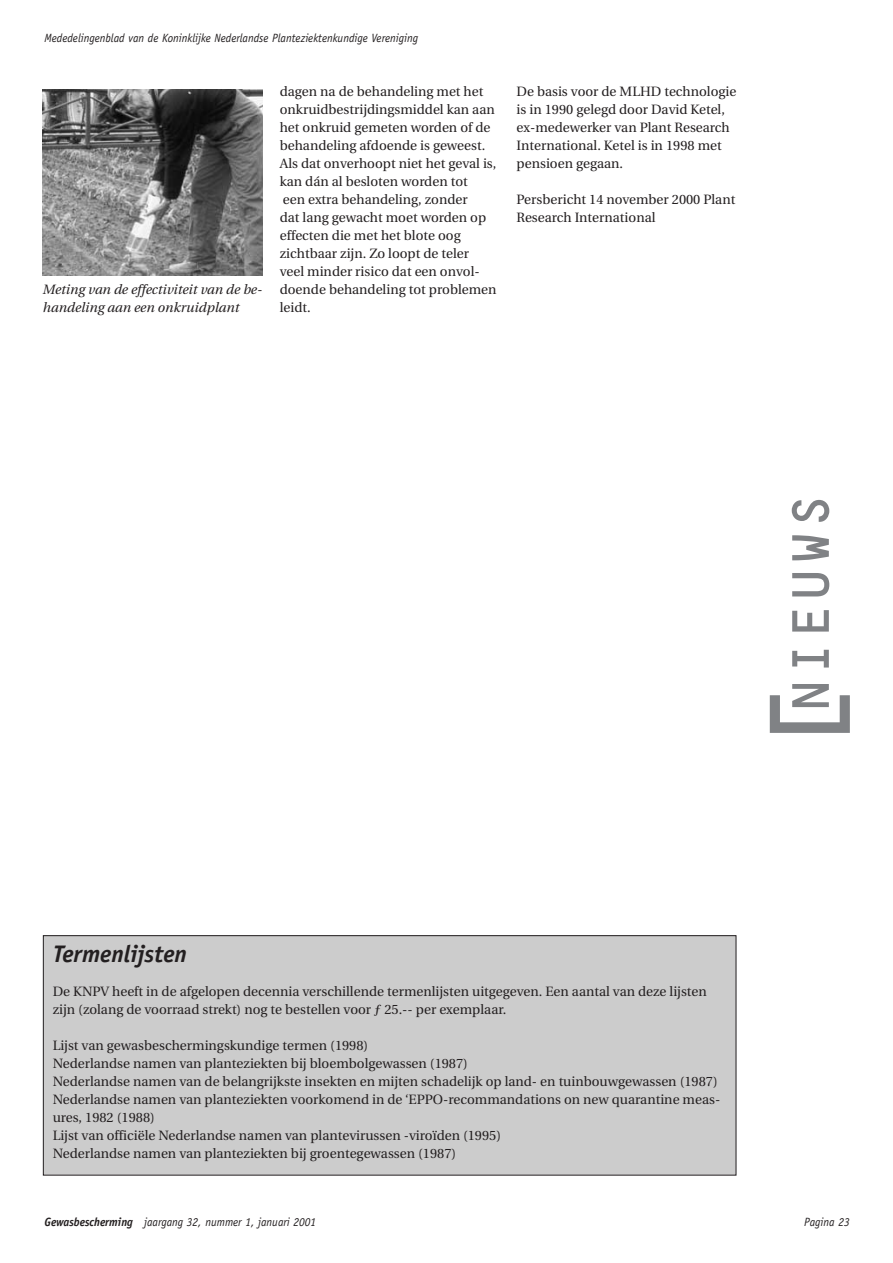
<style>
.page{position:relative;width:893px;height:1263px;background:#fff}
.page>*{position:absolute;margin:0;border:0;box-sizing:border-box;transform-origin:0 0}
.t1{font:108px "OCR C Regular";color:#808285;scale:.95 1}
.t2{font:54px "OCR C Regular";color:#808285;scale:.95 1}
.t3{font:italic 700 24px "Officina Sans";color:#231f20}
.t4{font:13.5px/18px "Utopia";color:#231f20}
.t5{font:italic 13.5px/18px "Utopia";color:#231f20}
.t6{font:italic 12px "Officina Sans";color:#231f20;scale:.95 1}
.s1{font-weight:700}
</style>
<div class="page">
<div style="left:43px;top:936px;width:693px;height:239px;background:#ccc"></div>
<div style="left:43px;top:935px;width:693px;height:241px;border:1px solid #231f20"></div>
<img style="left:43px;top:89px;width:220px;height:187px">
<p class="t6" style="left:44px;top:33px;width:394px">Mededelingenblad van de Koninklijke Nederlandse Planteziektenkundige Vereniging</p>
<p class="t5" style="left:43px;top:281px;width:221px">Meting van de effectiviteit van de be&shy;handeling aan een onkruidplant</p>
<p class="t4" style="left:280px;top:83px;width:218px">dagen na de behandeling met het onkruidbestrijdingsmiddel kan aan het onkruid gemeten worden of de behandeling afdoende is geweest.<br>Als dat onverhoopt niet het geval is, kan dán al besloten worden tot<br>een extra behandeling, zonder<br>dat lang gewacht moet worden op effecten die met het blote oog zichtbaar zijn. Zo loopt de teler veel minder risico dat een onvol&shy;doende behandeling tot problemen leidt.</p>
<p class="t4" style="left:516px;top:83px;width:221px">De basis voor de MLHD technologie is in 1990 gelegd door David Ketel, ex-medewerker van Plant Research<br>International. Ketel is in 1998 met pensioen gegaan.</p>
<p class="t4" style="left:516px;top:191px;width:220px">Persbericht 14 november 2000 Plant<br>Research International</p>
<h2 class="t2" style="left:791px;top:714px;width:235px;rotate:-90deg">NIEUWS</h2>
<h1 class="t1" style="left:775px;top:751px;width:79px;rotate:-90deg">[</h1>
<h3 class="t3" style="left:53px;top:945px;width:136px">Termenlijsten</h3>
<p class="t4" style="left:53px;top:983px;width:655px">De KNPV heeft in de afgelopen decennia verschillende termenlijsten uitgegeven. Een aantal van deze lijsten zijn (zolang de voorraad strekt) nog te bestellen voor ƒ 25.-- per exemplaar.</p>
<p class="t4" style="left:53px;top:1037px;width:669px">Lijst van gewasbeschermingskundige termen (1998)<br>Nederlandse namen van planteziekten bij bloembolgewassen (1987)<br>Nederlandse namen van de belangrijkste insekten en mijten schadelijk op land- en tuinbouwgewassen (1987)<br>Nederlandse namen van planteziekten voorkomend in de ‘EPPO-recommandations on new quarantine meas&shy;ures, 1982 (1988)<br>Lijst van officiële Nederlandse namen van plantevirussen -viroïden (1995)<br>Nederlandse namen van planteziekten bij groentegewassen (1987)</p>
<p class="t6" style="left:44px;top:1218px;width:288px"><span class="s1">Gewasbescherming</span> jaargang 32, nummer 1, januari 2001</p>
<p class="t6" style="left:804px;top:1218px;width:49px">Pagina 23</p>
</div>
